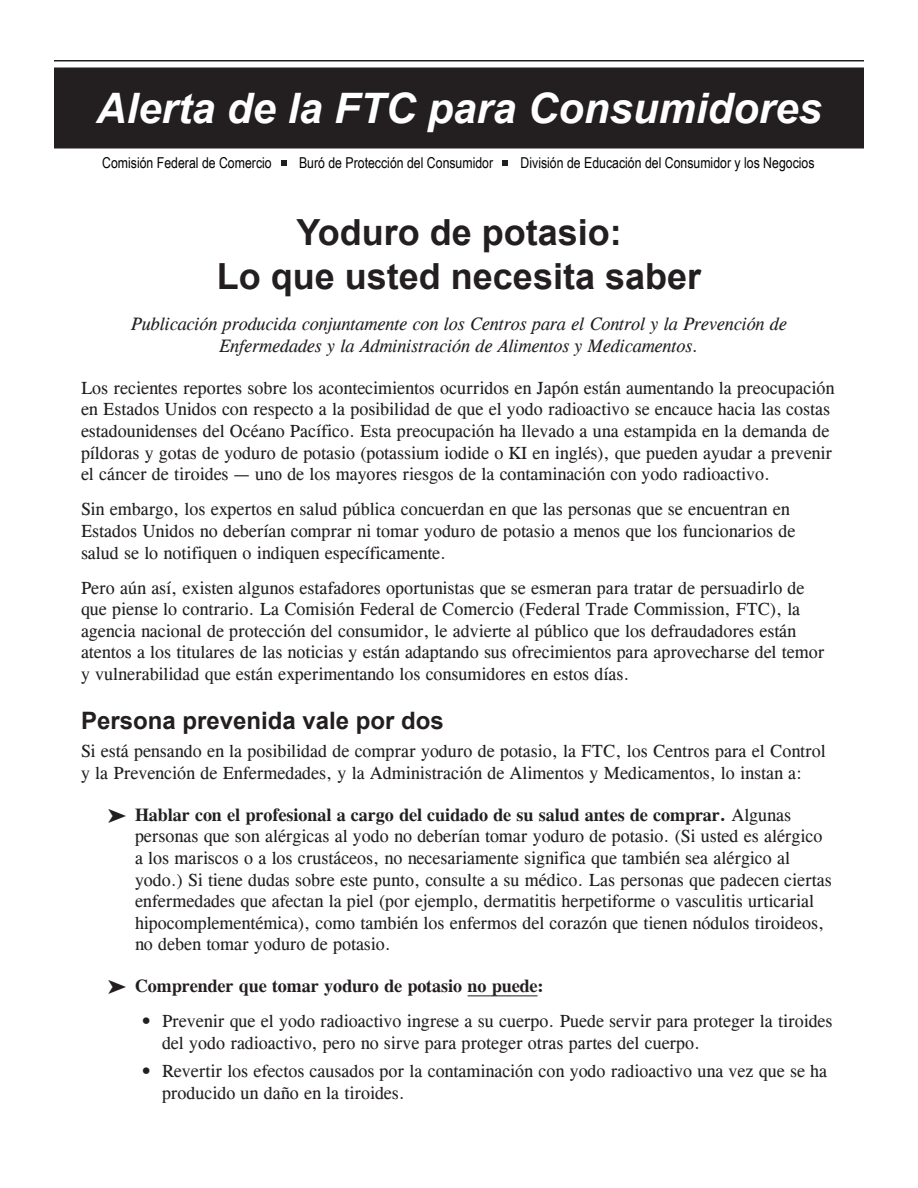
<style>
.page{position:relative;width:918px;height:1188px;background:#fff}
.page>*{position:absolute;margin:0;border:0;box-sizing:border-box;transform-origin:0 0}
.FTC_Consumer_Alert{font:italic 700 42px "Arial";color:#fff}
.t1{font:700 36px/43.2px "Arial";color:#231f20;text-align:center}
.Heading{font:700 24px "Arial";color:#231f20}
.Body_Text{font:18px/21.6px "CG Times";color:#231f20}
.Bullet{font:18px/21.6px "CG Times";color:#231f20}
.sub-bullet{font:18px/21.6px "CG Times";color:#231f20}
.Body_Text-2{font:italic 18px/21.6px "CG Times";color:#231f20;text-align:center}
.Bullet-2{font:700 18px "CG Times";color:#231f20}
.FTC__BCP__OCBE{font:15px "Arial Narrow";color:#000}
.s1{font-weight:700}
</style>
<div class="page">
<div style="left:55px;top:68px;width:808px;height:80px;background:#231f20"></div>
<hr style="left:54px;top:60px;width:810px;height:2px;background:#231f20">
<svg style="left:281px;top:161px;width:6px;height:5px"></svg>
<svg style="left:503px;top:161px;width:5px;height:5px"></svg>
<hr style="left:468px;top:995px;width:70px;height:1px;background:#231f20">
<p class="FTC_Consumer_Alert" style="left:96px;top:81px;width:727px">Alerta de la FTC para Consumidores</p>
<p class="FTC__BCP__OCBE" style="left:102px;top:151px;width:171px">Comisión Federal de Comercio</p>
<p class="FTC__BCP__OCBE" style="left:299px;top:151px;width:196px">Buró de Protección del Consumidor</p>
<p class="FTC__BCP__OCBE" style="left:521px;top:151px;width:295px">División de Educación del Consumidor y los Negocios</p>
<p class="t1" style="left:217px;top:212px;width:486px">Yoduro de potasio:<br>Lo que usted necesita saber</p>
<p class="Body_Text-2" style="left:131px;top:314px;width:657px">Publicación producida conjuntamente con los Centros para el Control y la Prevención de<br>Enfermedades y la Administración de Alimentos y Medicamentos.</p>
<p class="Body_Text" style="left:81px;top:377px;width:755px">Los recientes reportes sobre los acontecimientos ocurridos en Japón están aumentando la preocupación en Estados Unidos con respecto a la posibilidad de que el yodo radioactivo se encauce hacia las costas estadounidenses del Océano Pacífico. Esta preocupación ha llevado a una estampida en la demanda de píldoras y gotas de yoduro de potasio (potassium iodide o KI en inglés), que pueden ayudar a prevenir el cáncer de tiroides — uno de los mayores riesgos de la contaminación con yodo radioactivo.</p>
<p class="Body_Text" style="left:81px;top:499px;width:716px">Sin embargo, los expertos en salud pública concuerdan en que las personas que se encuentran en<br>Estados Unidos no deberían comprar ni tomar yoduro de potasio a menos que los funcionarios de salud se lo notifiquen o indiquen específicamente.</p>
<p class="Body_Text" style="left:81px;top:577px;width:745px">Pero aún así, existen algunos estafadores oportunistas que se esmeran para tratar de persuadirlo de que piense lo contrario. La Comisión Federal de Comercio (Federal Trade Commission, FTC), la agencia nacional de protección del consumidor, le advierte al público que los defraudadores están atentos a los titulares de las noticias y están adaptando sus ofrecimientos para aprovecharse del temor y vulnerabilidad que están experimentando los consumidores en estos días.</p>
<p class="Heading" style="left:81px;top:705px;width:364px">Persona prevenida vale por dos</p>
<p class="Body_Text" style="left:81px;top:741px;width:746px">Si está pensando en la posibilidad de comprar yoduro de potasio, la FTC, los Centros para el Control y la Prevención de Enfermedades, y la Administración de Alimentos y Medicamentos, lo instan a:</p>
<p class="Bullet" style="left:135px;top:804px;width:698px"><span class="s1">Hablar con el profesional a cargo del cuidado de su salud antes de comprar.</span> Algunas personas que son alérgicas al yodo no deberían tomar yoduro de potasio. (Si usted es alérgico a los mariscos o a los crustáceos, no necesariamente significa que también sea alérgico al yodo.) Si tiene dudas sobre este punto, consulte a su médico. Las personas que padecen ciertas enfermedades que afectan la piel (por ejemplo, dermatitis herpetiforme o vasculitis urticarial hipocomplementémica), como también los enfermos del corazón que tienen nódulos tiroideos, no deben tomar yoduro de potasio.</p>
<p class="Bullet-2" style="left:135px;top:975px;width:410px">Comprender que tomar yoduro de potasio no puede:</p>
<p class="sub-bullet" style="left:162px;top:1011px;width:672px;text-indent:-20px">• Prevenir que el yodo radioactivo ingrese a su cuerpo. Puede servir para proteger la tiroides del yodo radioactivo, pero no sirve para proteger otras partes del cuerpo.</p>
<p class="sub-bullet" style="left:162px;top:1061px;width:667px;text-indent:-20px">• Revertir los efectos causados por la contaminación con yodo radioactivo una vez que se ha producido un daño en la tiroides.</p>
</div>
